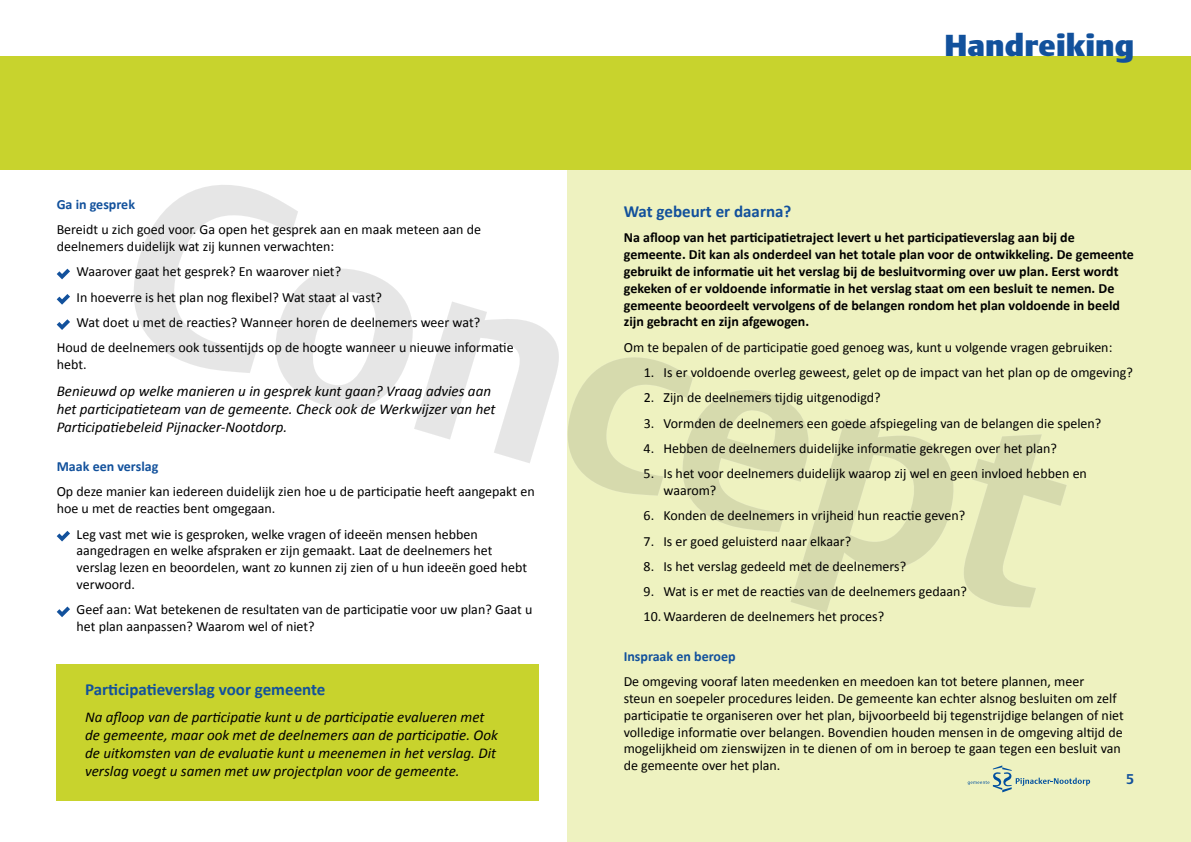
<style>
.page{position:relative;width:1191px;height:842px;background:#fff}
.page>*{position:absolute;margin:0;border:0;box-sizing:border-box;transform-origin:0 0}
.t1{font:30px "Argo";color:#12519c}
.t2{font:700 17px "Calibri";color:#12519c}
.t3{font:italic 15px/18px "Calibri";color:#000}
.t4{font:14px/16.8px "Calibri";color:#000}
.t5{font:700 14px/16.8px "Calibri";color:#000}
.t6{font:700 14px "Calibri";color:#12519c}
.t7{font:700 14px "DTL Argo T";color:#12519c}
</style>
<div class="page">
<div style="left:567px;top:170px;width:624px;height:672px;background:#eef2c0"></div>
<div style="left:0;top:57px;width:1191px;height:113px;background:#c8d32d"></div>
<svg style="left:57px;top:269px;width:13px;height:10px"></svg>
<svg style="left:57px;top:294px;width:13px;height:11px"></svg>
<svg style="left:57px;top:319px;width:13px;height:11px"></svg>
<svg style="left:57px;top:531px;width:13px;height:10px"></svg>
<svg style="left:57px;top:606px;width:13px;height:11px"></svg>
<div style="left:57px;top:665px;width:482px;height:136px;background:#c8d32d"></div>
<svg style="left:967px;top:765px;width:123px;height:27px"></svg>
<svg style="left:134px;top:185px;width:933px;height:427px"></svg>
<p class="t6" style="left:57px;top:196px;width:80px">Ga in gesprek</p>
<p class="t4" style="left:57px;top:221px;width:426px">Bereidt u zich goed voor. Ga open het gesprek aan en maak meteen aan de deelnemers duidelijk wat zij kunnen verwachten:</p>
<p class="t4" style="left:77px;top:263px;width:266px">Waarover gaat het gesprek? En waarover niet?</p>
<p class="t4" style="left:77px;top:288px;width:307px">In hoeverre is het plan nog flexibel? Wat staat al vast?</p>
<p class="t4" style="left:77px;top:313px;width:405px">Wat doet u met de reacties? Wanneer horen de deelnemers weer wat?</p>
<p class="t4" style="left:57px;top:339px;width:458px">Houd de deelnemers ook tussentijds op de hoogte wanneer u nieuwe informatie</p>
<p class="t4" style="left:57px;top:355px;width:31px">hebt.</p>
<p class="t3" style="left:57px;top:381px;width:440px">Benieuwd op welke manieren u in gesprek kunt gaan? Vraag advies aan het participatieteam van de gemeente. Check ook de Werkwijzer van het<br>Participatiebeleid Pijnacker-Nootdorp.</p>
<p class="t6" style="left:57px;top:458px;width:103px">Maak een verslag</p>
<p class="t4" style="left:57px;top:483px;width:479px">Op deze manier kan iedereen duidelijk zien hoe u de participatie heeft aangepakt en hoe u met de reacties bent omgegaan.</p>
<p class="t4" style="left:77px;top:525px;width:452px">Leg vast met wie is gesproken, welke vragen of ideeën mensen hebben aangedragen en welke afspraken er zijn gemaakt. Laat de deelnemers het verslag lezen en beoordelen, want zo kunnen zij zien of u hun ideeën goed hebt verwoord.</p>
<p class="t4" style="left:77px;top:600px;width:457px">Geef aan: Wat betekenen de resultaten van de participatie voor uw plan? Gaat u het plan aanpassen? Waarom wel of niet?</p>
<p class="t2" style="left:85px;top:679px;width:242px">Participatieverslag voor gemeente</p>
<p class="t3" style="left:85px;top:707px;width:414px">Na afloop van de participatie kunt u de participatie evalueren met de gemeente, maar ook met de deelnemers aan de participatie. Ook de uitkomsten van de evaluatie kunt u meenemen in het verslag. Dit verslag voegt u samen met uw projectplan voor de gemeente.</p>
<h1 class="t1" style="left:944px;top:29px;width:191px">Handreiking</h1>
<p class="t2" style="left:624px;top:201px;width:169px">Wat gebeurt er daarna?</p>
<p class="t5" style="left:624px;top:229px;width:511px">Na afloop van het participatietraject levert u het participatieverslag aan bij de gemeente. Dit kan als onderdeel van het totale plan voor de ontwikkeling. De gemeente gebruikt de informatie uit het verslag bij de besluitvorming over uw plan. Eerst wordt gekeken of er voldoende informatie in het verslag staat om een besluit te nemen. De gemeente beoordeelt vervolgens of de belangen rondom het plan voldoende in beeld zijn gebracht en zijn afgewogen.</p>
<p class="t4" style="left:624px;top:338px;width:490px">Om te bepalen of de participatie goed genoeg was, kunt u volgende vragen gebruiken:</p>
<p class="t4" style="left:643px;top:363px;width:491px">1. Is er voldoende overleg geweest, gelet op de impact van het plan op de omgeving?</p>
<p class="t4" style="left:643px;top:388px;width:238px">2. Zijn de deelnemers tijdig uitgenodigd?</p>
<p class="t4" style="left:643px;top:414px;width:459px">3. Vormden de deelnemers een goede afspiegeling van de belangen die spelen?</p>
<p class="t4" style="left:643px;top:439px;width:415px">4. Hebben de deelnemers duidelijke informatie gekregen over het plan?</p>
<p class="t4" style="left:663px;top:464px;width:425px;text-indent:-20px">5. Is het voor deelnemers duidelijk waarop zij wel en geen invloed hebben en waarom?</p>
<p class="t4" style="left:643px;top:506px;width:323px">6. Konden de deelnemers in vrijheid hun reactie geven?</p>
<p class="t4" style="left:643px;top:532px;width:209px">7. Is er goed geluisterd naar elkaar?</p>
<p class="t4" style="left:643px;top:557px;width:264px">8. Is het verslag gedeeld met de deelnemers?</p>
<p class="t4" style="left:643px;top:582px;width:325px">9. Wat is er met de reacties van de deelnemers gedaan?</p>
<p class="t4" style="left:643px;top:608px;width:242px">10. Waarderen de deelnemers het proces?</p>
<p class="t6" style="left:623px;top:648px;width:113px">Inspraak en beroep</p>
<p class="t4" style="left:623px;top:672px;width:501px">De omgeving vooraf laten meedenken en meedoen kan tot betere plannen, meer<br>steun en soepeler procedures leiden. De gemeente kan echter alsnog besluiten om zelf participatie te organiseren over het plan, bijvoorbeeld bij tegenstrijdige belangen of niet volledige informatie over belangen. Bovendien houden mensen in de omgeving altijd de mogelijkheid om zienswijzen in te dienen of om in beroep te gaan tegen een besluit van de gemeente over het plan.</p>
<p class="t7" style="left:1126px;top:771px;width:9px">5</p>
</div>
